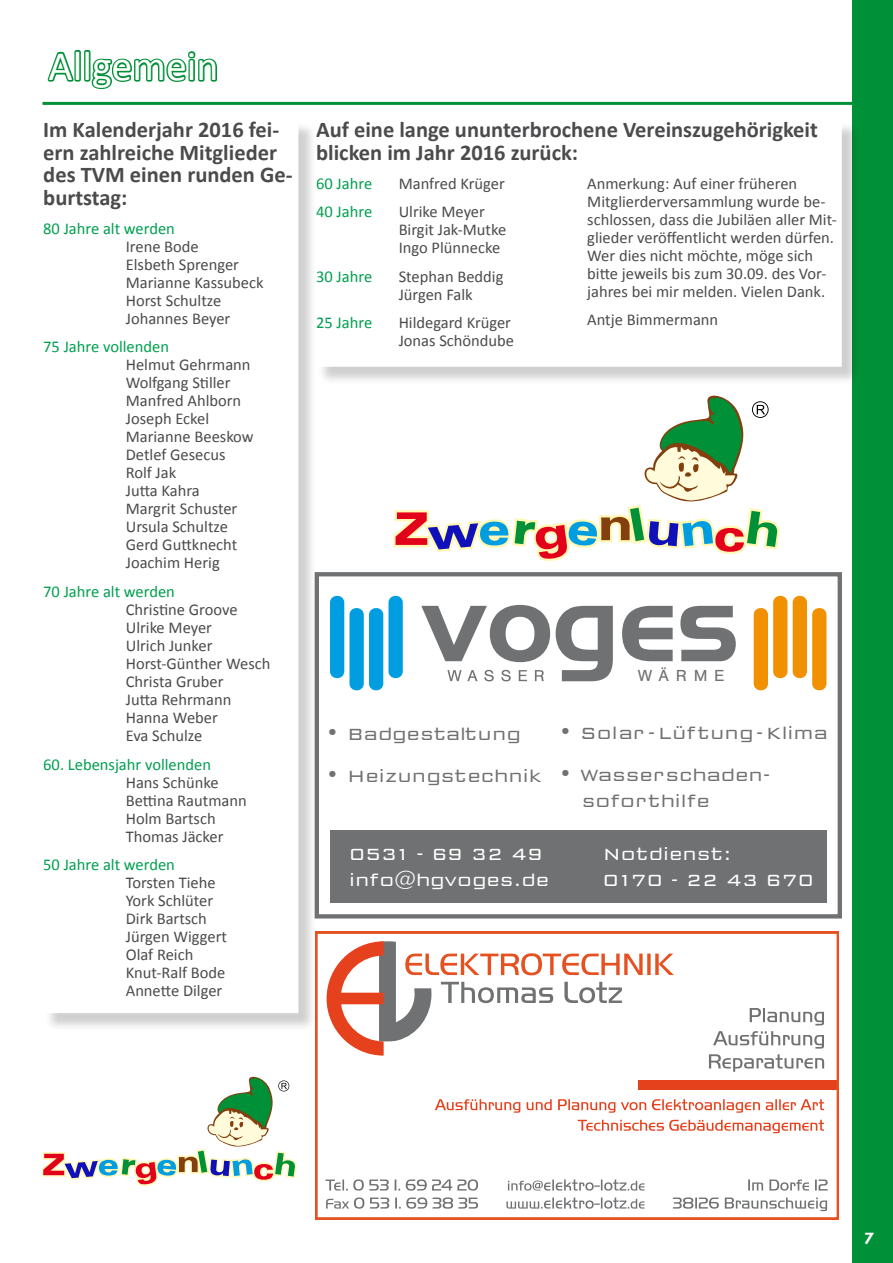
<style>
.page{position:relative;width:893px;height:1263px;background:#fff}
.page>*{position:absolute;margin:0;border:0;box-sizing:border-box;transform-origin:0 0}
.t1{font:107.25px "Hanzel Normal";color:#707172;scale:1.04 1}
.t2{font:42px "Calibri";color:#fff}
.t3{font:700 22.5px/22.5px "Calibri";color:#4b4b4d}
.t4{font:21.6px/26px "Bancobit";color:#707172}
.t5{font:21.6px/26px "Bancobit";color:#fff}
.t6{font:700 18px "Tw Cen";color:#fff}
.t7{font:16.65px "Sans";letter-spacing:.39em;color:#707172;scale:1.04 1}
.t8{font:16.5px/18px "Calibri";color:#4b4b4d}
.t9{font:16.5px "Calibri";color:#009f50}
</style>
<div class="page">
<div style="left:852px;top:0;width:41px;height:1263px;background:#009037"></div>
<hr style="left:43px;top:102px;width:819px;height:3px;background:#009037">
<svg style="left:47px;top:50px;width:171px;height:39px"></svg>
<svg style="left:316px;top:932px;width:523px;height:287px"></svg>
<div style="left:330px;top:831px;width:497px;height:72px;background:#707172"></div>
<svg style="left:330px;top:595px;width:73px;height:96px"></svg>
<svg style="left:754px;top:595px;width:33px;height:96px"></svg>
<svg style="left:793px;top:595px;width:33px;height:96px"></svg>
<svg style="left:447px;top:670px;width:31px;height:11px"></svg>
<svg style="left:484px;top:670px;width:10px;height:11px"></svg>
<svg style="left:501px;top:670px;width:10px;height:11px"></svg>
<svg style="left:519px;top:670px;width:8px;height:11px"></svg>
<svg style="left:535px;top:670px;width:9px;height:11px"></svg>
<div style="left:315px;top:572px;width:527px;height:346px;border:4px solid #707172"></div>
<svg style="left:42px;top:1076px;width:255px;height:110px"></svg>
<svg style="left:393px;top:395px;width:387px;height:166px"></svg>
<div style="left:44px;top:122px;width:273px;height:910px;background:#000;opacity:.19"></div>
<div style="left:43px;top:120px;width:255px;height:892px;background:#fff"></div>
<div style="left:317px;top:122px;width:543px;height:263px;background:#000;opacity:.19"></div>
<div style="left:315px;top:120px;width:526px;height:246px;background:#fff"></div>
<div style="left:315px;top:119px;width:527px;height:248px;border:2px solid #fff"></div>
<h2 class="t2" style="left:49px;top:40px;width:172px">Allgemein</h2>
<h3 class="t3" style="left:43px;top:119px;width:251px">Im Kalenderjahr 2016 fei&shy;ern zahlreiche Mitglieder des TVM einen runden Ge&shy;burtstag:</h3>
<p class="t9" style="left:43px;top:218px;width:133px">80 Jahre alt werden</p>
<p class="t8" style="left:126px;top:237px;width:139px">Irene Bode<br>Elsbeth Sprenger<br>Marianne Kassubeck<br>Horst Schultze<br>Johannes Beyer</p>
<p class="t9" style="left:43px;top:336px;width:127px">75 Jahre vollenden</p>
<p class="t8" style="left:126px;top:356px;width:129px">Helmut Gehrmann<br>Wolfgang Stiller<br>Manfred Ahlborn<br>Joseph Eckel<br>Marianne Beeskow<br>Detlef Gesecus<br>Rolf Jak<br>Jutta Kahra<br>Margrit Schuster<br>Ursula Schultze<br>Gerd Guttknecht<br>Joachim Herig</p>
<p class="t9" style="left:43px;top:581px;width:133px">70 Jahre alt werden</p>
<p class="t8" style="left:126px;top:600px;width:146px">Christine Groove<br>Ulrike Meyer<br>Ulrich Junker<br>Horst-Günther Wesch<br>Christa Gruber<br>Jutta Rehrmann<br>Hanna Weber<br>Eva Schulze</p>
<p class="t9" style="left:43px;top:754px;width:169px">60. Lebensjahr vollenden</p>
<p class="t8" style="left:126px;top:773px;width:122px">Hans Schünke<br>Bettina Rautmann<br>Holm Bartsch<br>Thomas Jäcker</p>
<p class="t9" style="left:43px;top:854px;width:133px">50 Jahre alt werden</p>
<p class="t8" style="left:126px;top:874px;width:103px">Torsten Tiehe<br>York Schlüter<br>Dirk Bartsch<br>Jürgen Wiggert<br>Olaf Reich<br>Knut-Ralf Bode<br>Annette Dilger</p>
<h3 class="t3" style="left:316px;top:119px;width:503px">Auf eine lange ununterbrochene Vereinszugehörigkeit blicken im Jahr 2016 zurück:</h3>
<p class="t9" style="left:316px;top:173px;width:58px">60 Jahre</p>
<p class="t8" style="left:399px;top:174px;width:108px">Manfred Krüger</p>
<p class="t9" style="left:316px;top:201px;width:58px">40 Jahre</p>
<p class="t8" style="left:399px;top:203px;width:109px">Ulrike Meyer<br>Birgit Jak-Mutke<br>Ingo Plünnecke</p>
<p class="t9" style="left:316px;top:266px;width:58px">30 Jahre</p>
<p class="t8" style="left:399px;top:267px;width:106px">Stephan Beddig<br>Jürgen Falk</p>
<p class="t9" style="left:316px;top:313px;width:58px">25 Jahre</p>
<p class="t8" style="left:399px;top:314px;width:117px">Hildegard Krüger<br>Jonas Schöndube</p>
<p class="t8" style="left:587px;top:174px;width:251px">Anmerkung: Auf einer früheren Mitglierderversammlung wurde be&shy;schlossen, dass die Jubiläen aller Mit&shy;glieder veröffentlicht werden dürfen.<br>Wer dies nicht möchte, möge sich bitte jeweils bis zum 30.09. des Vor&shy;jahres bei mir melden. Vielen Dank.</p>
<p class="t8" style="left:587px;top:311px;width:132px">Antje Bimmermann</p>
<h1 class="t1" style="left:421px;top:560px;width:308px">voges</h1>
<p class="t7" style="left:638px;top:666px;width:85px">WÄRME</p>
<h3 class="t4" style="left:326px;top:721px;width:196px">• Badgestaltung</h3>
<h3 class="t4" style="left:326px;top:763px;width:217px">• Heizungstechnik</h3>
<h3 class="t4" style="left:559px;top:720px;width:270px">• Solar-Lüftung-Klima</h3>
<h3 class="t4" style="left:582px;top:762px;width:190px;text-indent:-23px">• Wasserschaden&shy;soforthilfe</h3>
<h3 class="t5" style="left:349px;top:841px;width:201px">0531 - 69 32 49 info@hgvoges.de</h3>
<h3 class="t5" style="left:603px;top:841px;width:213px">Notdienst:<br>0170 - 22 43 670</h3>
<p class="t6" style="left:865px;top:1228px;width:11px">7</p>
</div>
